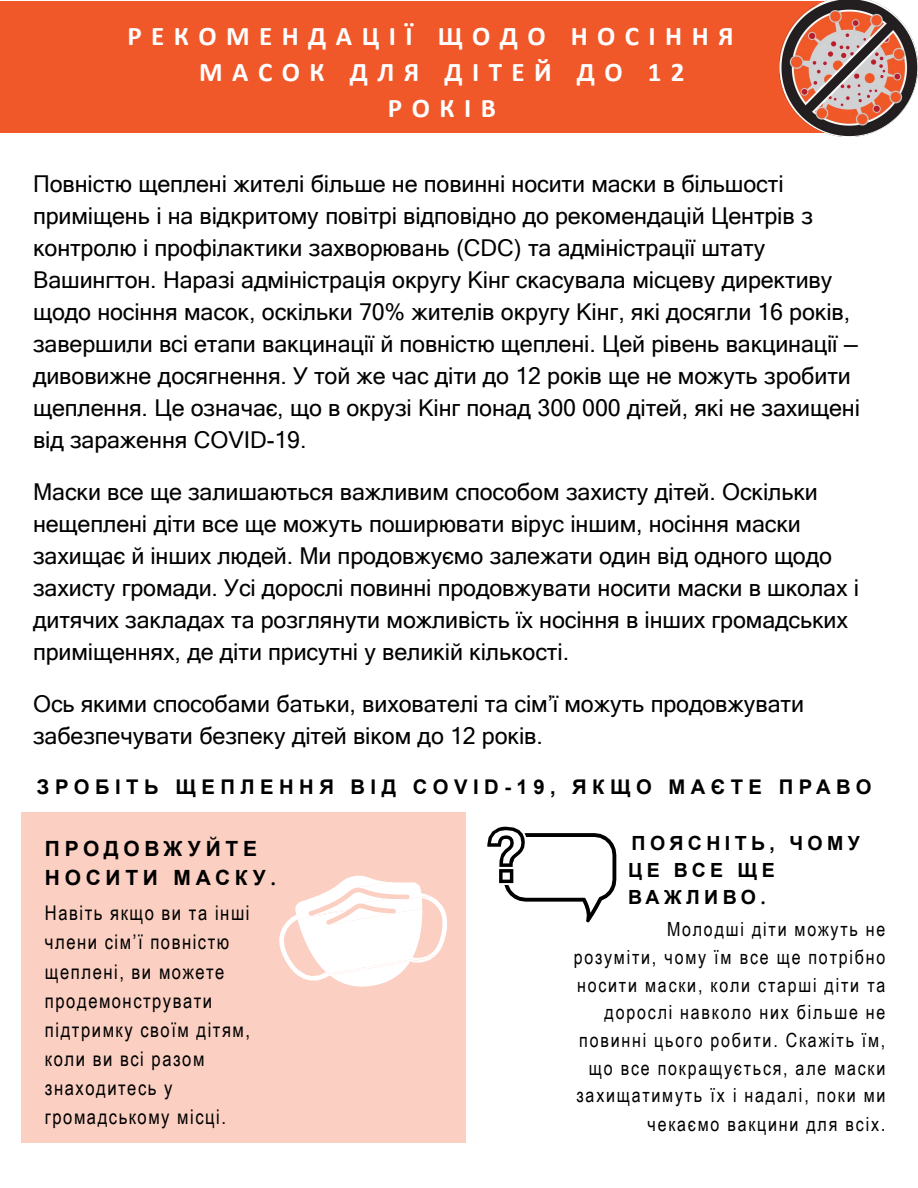
<style>
.page{position:relative;width:918px;height:1188px;background:#fff}
.page>*{position:absolute;margin:0;border:0;box-sizing:border-box;transform-origin:0 0}
.t1{font:700 27px "Calibri";letter-spacing:.35em;color:#fff}
.t2{font:23.25px/32.1px "Microsoft Sans Serif";letter-spacing:-.005em;color:#000}
.t3{font:700 21px "Arial";letter-spacing:.225em;color:#000}
.t4{font:20.25px/29.1px "Arial Narrow";letter-spacing:.075em;color:#000}
.t5{font:700 20.25px "Arial";letter-spacing:.27em;color:#000}
.t6{font:19.5px/27.9px "Arial Narrow";letter-spacing:.09em;color:#000;text-align:right}
.t7{font:700 19.5px/27.2px "Arial";letter-spacing:.225em;color:#000}
.s1{font-family:"Century Gothic";font-size:20.25px}
.s2{font-family:"Century Gothic"}
.s3{font-size:21px}
</style>
<div class="page">
<div style="left:0;top:1px;width:866px;height:132px;background:#f15829"></div>
<img style="left:780px;top:0;width:138px;height:136px">
<div style="left:21px;top:812px;width:444px;height:331px;background:#fbcfc2"></div>
<svg style="left:279px;top:876px;width:168px;height:111px"></svg>
<svg style="left:487px;top:827px;width:129px;height:95px"></svg>
<h2 class="t1" style="left:127px;top:17px;width:608px">РЕКОМЕНДАЦІЇ ЩОДО НОСІННЯ</h2>
<h2 class="t1" style="left:199px;top:53px;width:487px">МАСОК ДЛЯ ДІТЕЙ ДО 12</h2>
<h2 class="t1" style="left:388px;top:89px;width:110px">РОКІВ</h2>
<p class="t2" style="left:33px;top:167px;width:828px">Повністю щеплені жителі більше не повинні носити маски в більшості приміщень і на відкритому повітрі відповідно до рекомендацій Центрів з контролю і профілактики захворювань (CDC) та адміністрації штату Вашингтон. Наразі адміністрація округу Кінг скасувала місцеву директиву щодо носіння масок, оскільки 70% жителів округу Кінг, які досягли 16 років, завершили всі етапи вакцинації й повністю щеплені. Цей рівень вакцинації — дивовижне досягнення. У той же час діти до 12 років ще не можуть зробити щеплення. Це означає, що в окрузі Кінг понад 300 000 дітей, які не захищені від зараження COVID-19.</p>
<p class="t2" style="left:33px;top:475px;width:828px">Маски все ще залишаються важливим способом захисту дітей. Оскільки нещеплені діти все ще можуть поширювати вірус іншим, носіння маски захищає й інших людей. Ми продовжуємо залежати один від одного щодо захисту громади. Усі дорослі повинні продовжувати носити маски в школах і дитячих закладах та розглянути можливість їх носіння в інших громадських приміщеннях, де діти присутні у великій кількості.</p>
<p class="t2" style="left:33px;top:687px;width:773px">Ось якими способами батьки, вихователі та сім’ї можуть продовжувати забезпечувати безпеку дітей віком до 12 років.</p>
<p class="t5" style="left:37px;top:773px;width:836px">ЗРОБІТЬ ЩЕПЛЕННЯ ВІД COVID-19, ЯКЩО МАЄТЕ ПРАВО</p>
<p class="t3" style="left:45px;top:834px;width:214px">ПРОДОВЖУЙТЕ</p>
<p class="t3" style="left:45px;top:863px;width:233px">НОСИТИ МАСКУ<span class="s1">.</span></p>
<p class="t4" style="left:45px;top:898px;width:207px">Навіть якщо ви та інші члени сім’ї повністю щеплені, ви можете продемонструвати підтримку своїм дітям, коли ви всі разом знаходитесь у громадському місці.</p>
<p class="t7" style="left:628px;top:830px;width:233px">ПОЯСНІТЬ, ЧОМУ<br>ЦЕ ВСЕ ЩЕ<br>ВАЖЛИВО<span class="s2">.</span></p>
<p class="t6" style="left:574px;top:915px;width:314px">Молодші діти можуть не<br>розуміти, чому їм все ще потрібно носити маски, коли старші діти та дорослі навколо них більше не повинні цього робити. Скажіть їм, що все покращується, але маски захищатимуть їх і надалі, поки ми чекаємо вакцини для всіх<span class="s3">.</span></p>
</div>
